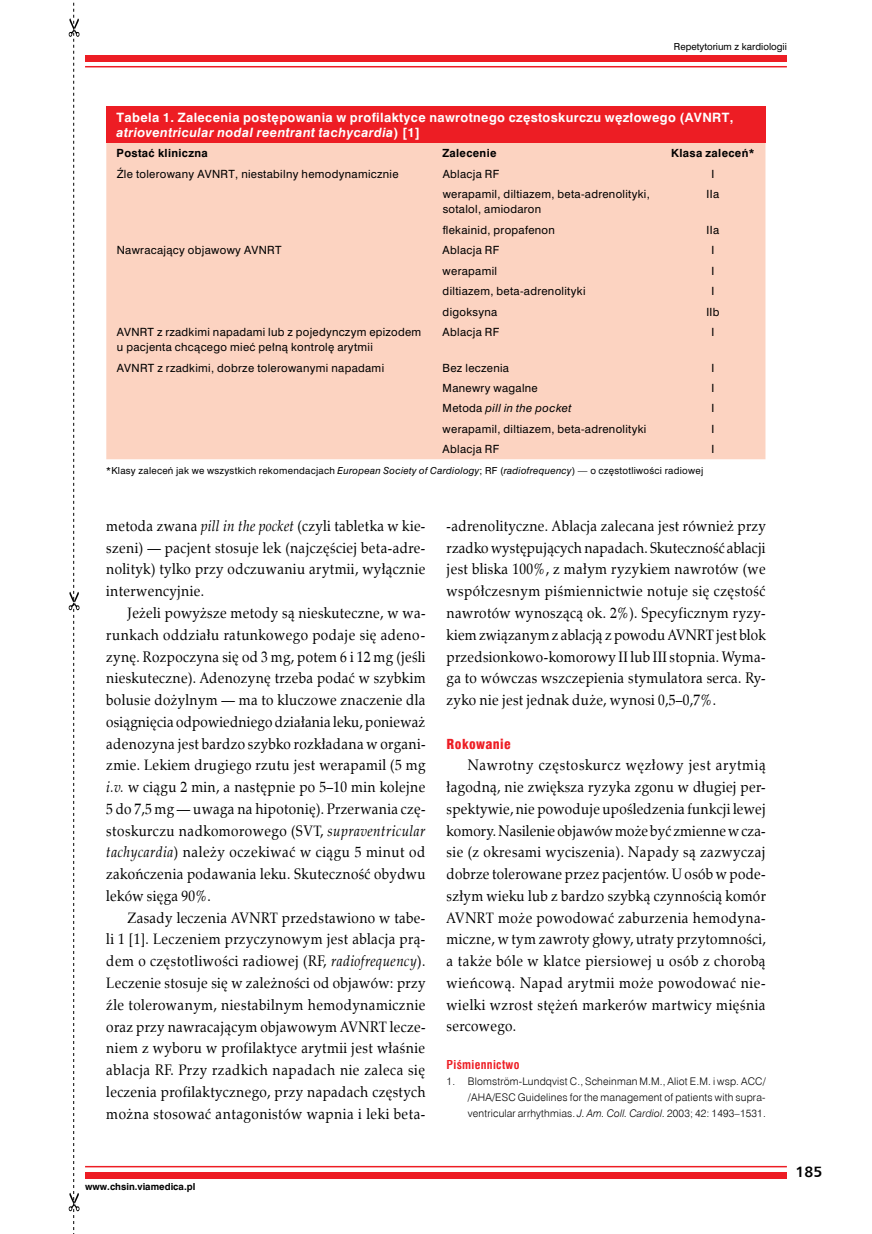
<style>
.page{position:relative;width:872px;height:1234px;background:#fff}
.page>*{position:absolute;margin:0;border:0;box-sizing:border-box;transform-origin:0 0}
.t1{font:15px/21.8px "Zapf Calligr EU";letter-spacing:.025em;color:#000;text-align:justify;scale:.9 1}
.t2{font:700 15px "Humnst 777 EU";color:#000}
.t3{font:13.5px "Swis 721 Blk Cn EU";letter-spacing:.025em;color:#ed1d24}
.t4{font:700 12px/15px "Swis 721 PL";letter-spacing:.03em;color:#fff}
.t5{font:700 12px "Swis 721 Cn EU";letter-spacing:.025em;color:#ed1d24}
.t6{font:10.5px/15px "Swis 721 PL";letter-spacing:.03em;color:#000}
.t7{font:10.5px/16px "Swis 721 Lt EU";letter-spacing:.015em;color:#000;text-align:justify}
.t8{font:700 10.5px "Swis 721 PL";letter-spacing:.03em;color:#000}
.t9{font:italic 10.5px "Swis 721 PL";letter-spacing:.03em;color:#000}
.t10{font:9px "Swis 721 PL";letter-spacing:.03em;color:#000}
.t11{font:9px "Swis 721 PL";color:#000}
.t12{font:700 9px "Swis 721 PL";color:#000}
.s1{font-style:italic}
.s2{font-style:normal}
</style>
<div class="page">
<div style="left:85px;top:55px;width:702px;height:7px;background:#ed1d24"></div>
<hr style="left:85px;top:66px;width:702px;height:1px;background:#ed1d24">
<div style="left:85px;top:1171px;width:702px;height:7px;background:#ed1d24"></div>
<hr style="left:85px;top:1165px;width:702px;height:2px;background:#ed1d24">
<svg style="left:69px;top:2px;width:10px;height:1228px"></svg>
<div style="left:106px;top:106px;width:659px;height:37px;background:#ed1d24"></div>
<div style="left:106px;top:143px;width:659px;height:316px;background:#fcd3c1"></div>
<p class="t11" style="left:674px;top:40px;width:114px">Repetytorium z kardiologii</p>
<p class="t4" style="left:117px;top:110px;width:618px">Tabela 1. Zalecenia postępowania w profilaktyce nawrotnego częstoskurczu węzłowego (AVNRT, <span class="s1">atrioventricular nodal reentrant tachycardia</span>) [1]</p>
<p class="t8" style="left:117px;top:146px;width:93px">Postać kliniczna</p>
<p class="t8" style="left:442px;top:146px;width:56px">Zalecenie</p>
<p class="t8" style="left:671px;top:146px;width:85px">Klasa zaleceń*</p>
<p class="t6" style="left:117px;top:166px;width:283px">Źle tolerowany AVNRT, niestabilny hemodynamicznie</p>
<p class="t6" style="left:442px;top:166px;width:58px">Ablacja RF</p>
<p class="t6" style="left:711px;top:166px;width:4px">I</p>
<p class="t6" style="left:442px;top:187px;width:209px">werapamil, diltiazem, beta-adrenolityki, sotalol, amiodaron</p>
<p class="t6" style="left:706px;top:187px;width:14px">IIa</p>
<p class="t6" style="left:442px;top:222px;width:114px">flekainid, propafenon</p>
<p class="t6" style="left:706px;top:222px;width:14px">IIa</p>
<p class="t6" style="left:117px;top:242px;width:166px">Nawracający objawowy AVNRT</p>
<p class="t6" style="left:442px;top:242px;width:58px">Ablacja RF</p>
<p class="t6" style="left:711px;top:242px;width:4px">I</p>
<p class="t6" style="left:442px;top:263px;width:56px">werapamil</p>
<p class="t6" style="left:711px;top:263px;width:4px">I</p>
<p class="t6" style="left:442px;top:283px;width:144px">diltiazem, beta-adrenolityki</p>
<p class="t6" style="left:711px;top:283px;width:4px">I</p>
<p class="t6" style="left:442px;top:304px;width:56px">digoksyna</p>
<p class="t6" style="left:706px;top:304px;width:15px">IIb</p>
<p class="t6" style="left:117px;top:324px;width:306px">AVNRT z rzadkimi napadami lub z pojedynczym epizodem u pacjenta chcącego mieć pełną kontrolę arytmii</p>
<p class="t6" style="left:442px;top:324px;width:58px">Ablacja RF</p>
<p class="t6" style="left:711px;top:324px;width:4px">I</p>
<p class="t6" style="left:117px;top:360px;width:269px">AVNRT z rzadkimi, dobrze tolerowanymi napadami</p>
<p class="t6" style="left:442px;top:360px;width:68px">Bez leczenia</p>
<p class="t6" style="left:711px;top:360px;width:4px">I</p>
<p class="t6" style="left:442px;top:380px;width:97px">Manewry wagalne</p>
<p class="t6" style="left:711px;top:380px;width:4px">I</p>
<p class="t9" style="left:442px;top:401px;width:130px"><span class="s2">Metoda</span> pill in the pocket</p>
<p class="t6" style="left:711px;top:400px;width:4px">I</p>
<p class="t6" style="left:442px;top:421px;width:205px">werapamil, diltiazem, beta-adrenolityki</p>
<p class="t6" style="left:711px;top:421px;width:4px">I</p>
<p class="t6" style="left:442px;top:441px;width:58px">Ablacja RF</p>
<p class="t6" style="left:711px;top:441px;width:4px">I</p>
<p class="t10" style="left:106px;top:465px;width:598px">*Klasy zaleceń jak we wszystkich rekomendacjach <span class="s1">European Society of Cardiology</span>; RF (<span class="s1">radiofrequency</span>) — o częstotliwości radiowej</p>
<p class="t1" style="left:106px;top:515px;width:356px">metoda zwana <span class="s1">pill in the pocket</span> (czyli tabletka w kie&shy;szeni) — pacjent stosuje lek (najczęściej beta-adre&shy;nolityk) tylko przy odczuwaniu arytmii, wyłącznie interwencyjnie.</p>
<p class="t1" style="left:106px;top:602px;width:356px;text-indent:21px">Jeżeli powyższe metody są nieskuteczne, w wa&shy;runkach oddziału ratunkowego podaje się adeno&shy;zynę. Rozpoczyna się od 3 mg, potem 6 i 12 mg (jeśli nieskuteczne). Adenozynę trzeba podać w szybkim bolusie dożylnym — ma to kluczowe znaczenie dla osiągnięcia odpowiedniego działania leku, ponieważ adenozyna jest bardzo szybko rozkładana w organi&shy;zmie. Lekiem drugiego rzutu jest werapamil (5 mg <span class="s1">i.v.</span> w ciągu 2 min, a następnie po 5–10 min kolejne 5 do 7,5 mg — uwaga na hipotonię). Przerwania czę&shy;stoskurczu nadkomorowego (SVT, <span class="s1">supraventricular tachycardia</span>) należy oczekiwać w ciągu 5 minut od zakończenia podawania leku. Skuteczność obydwu leków sięga 90%.</p>
<p class="t1" style="left:106px;top:906px;width:356px;text-indent:21px">Zasady leczenia AVNRT przedstawiono w tabe&shy;li 1 [1]. Leczeniem przyczynowym jest ablacja prą&shy;dem o częstotliwości radiowej (RF, <span class="s1">radiofrequency</span>).<br>Leczenie stosuje się w zależności od objawów: przy źle tolerowanym, niestabilnym hemodynamicznie oraz przy nawracającym objawowym AVNRT lecze&shy;niem z wyboru w profilaktyce arytmii jest właśnie ablacja RF. Przy rzadkich napadach nie zaleca się leczenia profilaktycznego, przy napadach częstych można stosować antagonistów wapnia i leki beta-</p>
<p class="t1" style="left:446px;top:515px;width:356px">-adrenolityczne. Ablacja zalecana jest również przy rzadko występujących napadach. Skuteczność ablacji jest bliska 100%, z małym ryzykiem nawrotów (we współczesnym piśmiennictwie notuje się częstość nawrotów wynoszącą ok. 2%). Specyficznym ryzy&shy;kiem związanym z ablacją z powodu AVNRT jest blok przedsionkowo-komorowy II lub III stopnia. Wyma&shy;ga to wówczas wszczepienia stymulatora serca. Ry&shy;zyko nie jest jednak duże, wynosi 0,5–0,7%.</p>
<p class="t3" style="left:446px;top:735px;width:66px">Rokowanie</p>
<p class="t1" style="left:446px;top:754px;width:356px;text-indent:21px">Nawrotny częstoskurcz węzłowy jest arytmią łagodną, nie zwiększa ryzyka zgonu w długiej per&shy;spektywie, nie powoduje upośledzenia funkcji lewej komory. Nasilenie objawów może być zmienne w cza&shy;sie (z okresami wyciszenia). Napady są zazwyczaj dobrze tolerowane przez pacjentów. U osób w pode&shy;szłym wieku lub z bardzo szybką czynnością komór AVNRT może powodować zaburzenia hemodyna&shy;miczne, w tym zawroty głowy, utraty przytomności, a także bóle w klatce piersiowej u osób z chorobą wieńcową. Napad arytmii może powodować nie&shy;wielki wzrost stężeń markerów martwicy mięśnia sercowego.</p>
<p class="t5" style="left:446px;top:1056px;width:74px">Piśmiennictwo</p>
<p class="t7" style="left:468px;top:1072px;width:299px;text-indent:-21px">1. Blomström-Lundqvist C., Scheinman M.M., Aliot E.M. i wsp. ACC/ /AHA/ESC Guidelines for the management of patients with supra&shy;ventricular arrhythmias. <span class="s1">J. Am. Coll. Cardiol.</span> 2003; 42: 1493–1531.</p>
<p class="t12" style="left:85px;top:1180px;width:112px">www.chsin.viamedica.pl</p>
<p class="t2" style="left:795px;top:1162px;width:29px">185</p>
</div>
